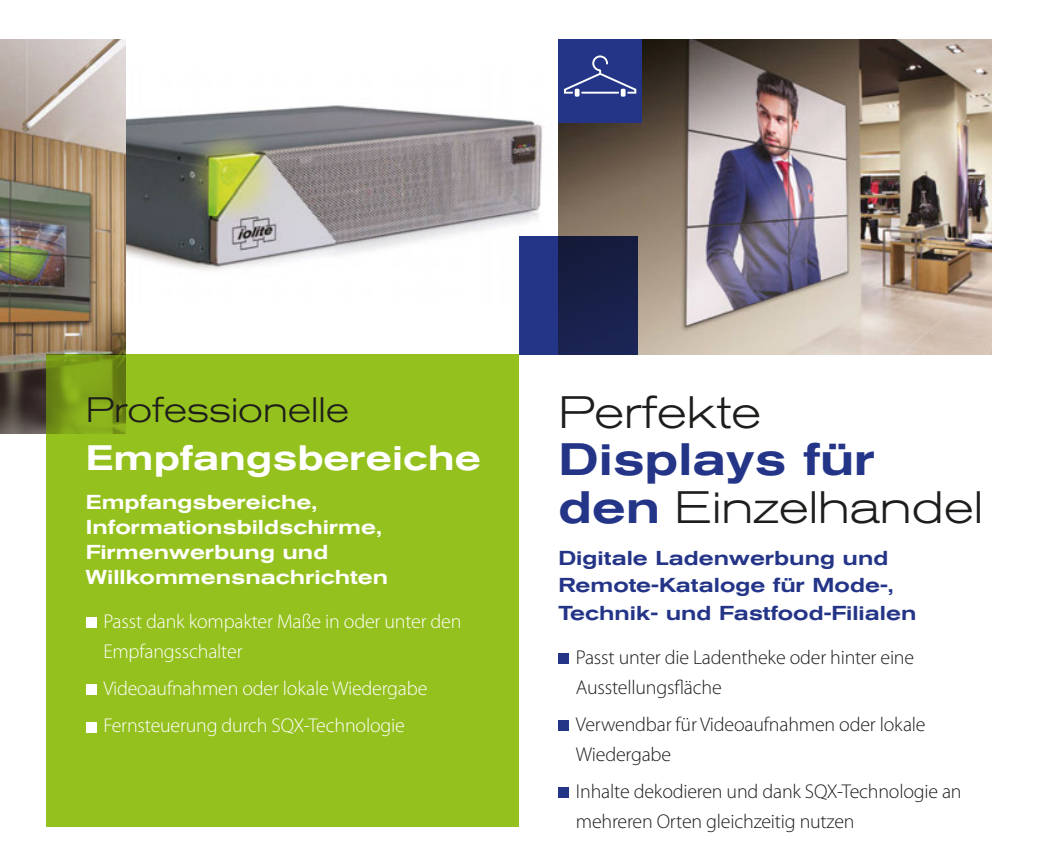
<style>
.page{position:relative;width:1049px;height:851px;background:#fff}
.page>*{position:absolute;margin:0;border:0;box-sizing:border-box;transform-origin:0 0}
.t1{font:500 expanded 45px/47.5px "Akzidenz Grotesk Pro";color:#243588}
.t2{font:300 expanded 45px "Akzidenz Grotesk Pro";color:#1d1d1b}
.t3{font:500 expanded 35px "Akzidenz Grotesk Pro";color:#fff}
.t4{font:300 expanded 35px "Akzidenz Grotesk Pro";color:#1d1d1b}
.t5{font:300 20px/30px "Myriad Pro";letter-spacing:-.01em;color:#1d1d1b}
.t6{font:300 20px/30px "Myriad Pro";letter-spacing:-.01em;color:#fff}
.t7{font:500 expanded 20px/25px "Akzidenz Grotesk Pro";color:#fff}
.t8{font:500 expanded 20px/27.5px "Akzidenz Grotesk Pro";color:#243588}
.s1{font-weight:300;color:#1d1d1b}
</style>
<div class="page">
<img style="left:125px;top:68px;width:418px;height:236px">
<img style="left:0;top:39px;width:125px;height:394px">
<img style="left:558px;top:39px;width:433px;height:315px">
<div style="left:558px;top:653px;width:11px;height:10px;background:#243588"></div>
<div style="left:558px;top:720px;width:11px;height:10px;background:#243588"></div>
<div style="left:558px;top:787px;width:11px;height:10px;background:#243588"></div>
<svg style="left:519px;top:236px;width:118px;height:118px;background:#1b265c"></svg>
<div style="left:46px;top:354px;width:473px;height:473px;background:#95c11f"></div>
<div style="left:86px;top:617px;width:10px;height:11px;background:#fff"></div>
<div style="left:86px;top:684px;width:10px;height:11px;background:#fff"></div>
<div style="left:86px;top:721px;width:10px;height:11px;background:#fff"></div>
<div style="left:558px;top:39px;width:84px;height:84px;background:#243588"></div>
<div style="left:592px;top:55px;width:16px;height:17px;border:2px solid #fff;border-radius:50%"></div>
<svg style="left:564px;top:72px;width:73px;height:22px"></svg>
<div style="left:574px;top:88px;width:6px;height:10px;background:#fff;border-radius:2px"></div>
<div style="left:573px;top:87px;width:8px;height:12px;border:2px solid #243588;border-radius:2px"></div>
<div style="left:620px;top:88px;width:6px;height:10px;background:#fff;border-radius:2px"></div>
<div style="left:619px;top:87px;width:8px;height:12px;border:2px solid #243588;border-radius:2px"></div>
<h2 class="t4" style="left:86px;top:387px;width:265px">Professionelle</h2>
<h2 class="t3" style="left:86px;top:434px;width:397px">Empfangsbereiche</h2>
<p class="t7" style="left:86px;top:489px;width:304px">Empfangsbereiche,<br>Informationsbildschirme,<br>Firmenwerbung und<br>Willkommensnachrichten</p>
<p class="t6" style="left:103px;top:606px;width:360px">Passt dank kompakter Maße in oder unter den<br>Empfangsschalter</p>
<p class="t6" style="left:103px;top:669px;width:325px;line-height:37px">Videoaufnahmen oder lokale Wiedergabe<br>Fernsteuerung durch SQX-Technologie</p>
<h1 class="t2" style="left:558px;top:383px;width:204px">Perfekte</h1>
<h1 class="t1" style="left:558px;top:435px;width:426px">Displays für den <span class="s1">Einzelhandel</span></h1>
<p class="t8" style="left:558px;top:543px;width:360px">Digitale Ladenwerbung und<br>Remote-Kataloge für Mode-,<br>Technik- und Fastfood-Filialen</p>
<p class="t5" style="left:576px;top:641px;width:340px">Passt unter die Ladentheke oder hinter eine<br>Ausstellungsfläche</p>
<p class="t5" style="left:576px;top:709px;width:351px">Verwendbar für Videoaufnahmen oder lokale<br>Wiedergabe</p>
<p class="t5" style="left:576px;top:776px;width:387px">Inhalte dekodieren und dank SQX-Technologie an mehreren Orten gleichzeitig nutzen</p>
</div>
